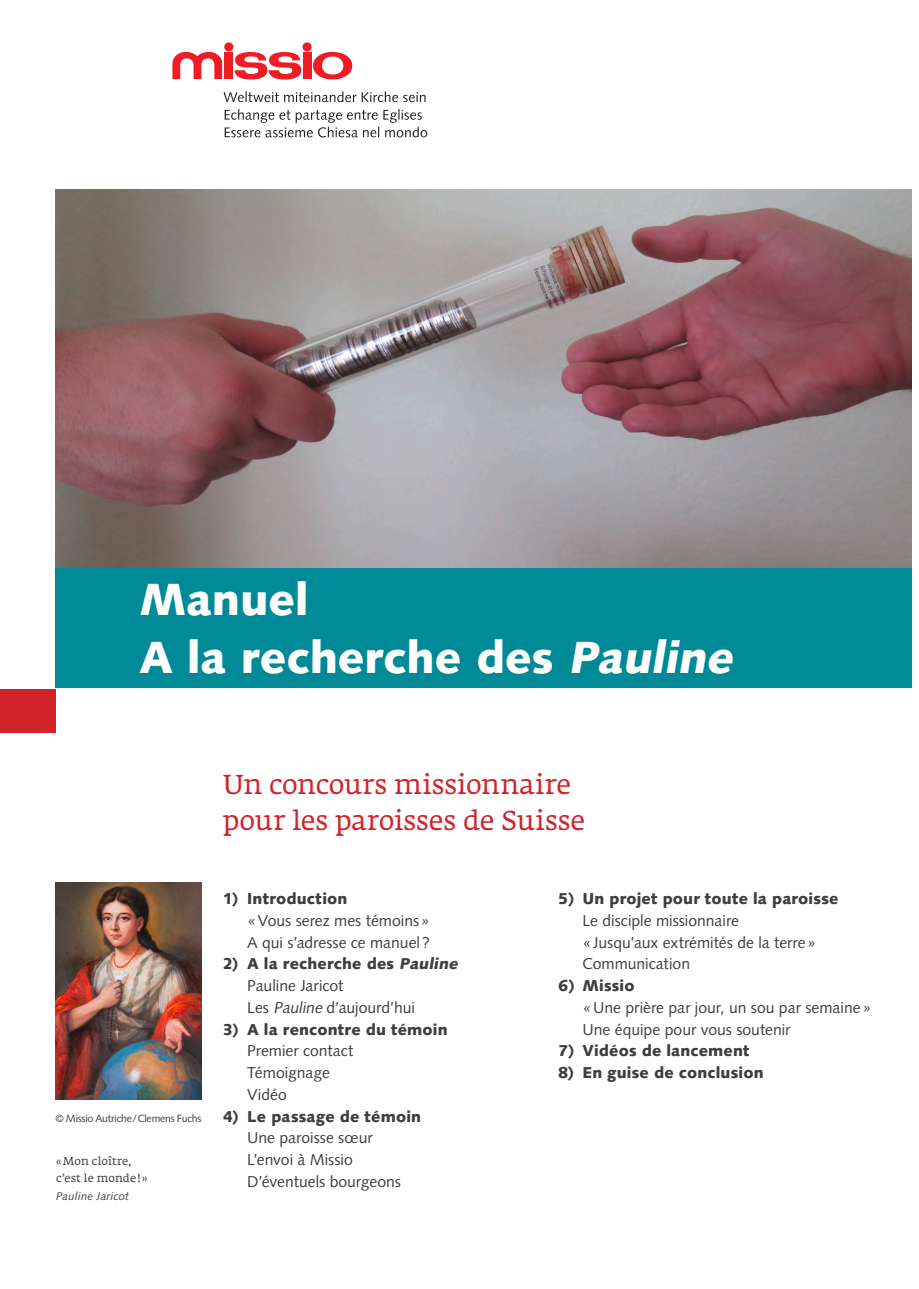
<style>
.page{position:relative;width:919px;height:1289px;background:#fff}
.page>*{position:absolute;margin:0;border:0;box-sizing:border-box;transform-origin:0 0}
.t1{font:900 45px/58.2px "Syntax LT Std";color:#fff}
.t2{font:27px/36px "Fedra Serif A Std";letter-spacing:-.005em;color:#d1232a}
.t3{font:15.75px/21.8px "Syntax LT Std";color:#3e3e3f}
.t4{font:900 15.75px "Syntax LT Std";letter-spacing:.01em;color:#3e3e3f}
.t5{font:11.25px/17.2px "Fedra Serif A Std";letter-spacing:.015em;color:#3e3e3f}
.t6{font:italic 11.25px "Syntax LT Std";letter-spacing:.01em;color:#3e3e3f}
.t7{font:10.5px "Syntax LT Std";letter-spacing:-.02em;color:#3e3e3f}
.s1{font-style:italic}
.s2{font-weight:900}
.s3{font-weight:900;font-style:italic}
</style>
<div class="page">
<div style="left:55px;top:189px;width:856px;height:499px;background:#008a97"></div>
<img style="left:55px;top:189px;width:856px;height:379px">
<img style="left:55px;top:882px;width:147px;height:217px">
<div style="left:0;top:689px;width:55px;height:44px;background:#d1232a"></div>
<svg style="left:223px;top:91px;width:202px;height:11px"></svg>
<svg style="left:224px;top:109px;width:203px;height:28px"></svg>
<div style="left:225px;top:53px;width:8px;height:26px;background:#ee1d23"></div>
<svg style="left:234px;top:52px;width:67px;height:28px"></svg>
<svg style="left:313px;top:52px;width:39px;height:27px"></svg>
<div style="left:224px;top:42px;width:9px;height:9px;background:#ee1d23;border-radius:50%"></div>
<div style="left:302px;top:42px;width:9px;height:9px;background:#ee1d23;border-radius:50%"></div>
<div style="left:303px;top:53px;width:8px;height:26px;background:#ee1d23"></div>
<svg style="left:172px;top:52px;width:50px;height:27px"></svg>
<h1 class="t1" style="left:139px;top:570px;width:603px">Manuel<br>A la recherche des <span class="s1">Pauline</span></h1>
<h2 class="t2" style="left:223px;top:768px;width:363px">Un concours missionnaire pour les paroisses de Suisse</h2>
<p class="t7" style="left:55px;top:1111px;width:148px">© Missio Autriche/Clemens Fuchs</p>
<p class="t5" style="left:56px;top:1153px;width:93px">«Mon cloître, c’est le monde!»</p>
<p class="t6" style="left:56px;top:1189px;width:74px">Pauline Jaricot</p>
<p class="t4" style="left:223px;top:889px;width:126px">1) Introduction</p>
<p class="t3" style="left:247px;top:909px;width:184px">«Vous serez mes témoins»<br>A qui s’adresse ce manuel ?</p>
<p class="t3" style="left:247px;top:953px;width:215px;text-indent:-24px"><span class="s2">2) A la recherche des</span> <span class="s3">Pauline<br></span>Pauline Jaricot<br>Les <span class="s1">Pauline</span> d’aujourd’hui</p>
<p class="t4" style="left:223px;top:1019px;width:226px">3) A la rencontre du témoin</p>
<p class="t3" style="left:247px;top:1040px;width:108px">Premier contact<br>Témoignage<br>Vidéo</p>
<p class="t4" style="left:223px;top:1106px;width:200px">4) Le passage de témoin</p>
<p class="t3" style="left:247px;top:1127px;width:155px">Une paroisse sœur<br>L’envoi à Missio<br>D’éventuels bourgeons</p>
<p class="t4" style="left:558px;top:889px;width:282px">5) Un projet pour toute la paroisse</p>
<p class="t3" style="left:582px;top:909px;width:235px">Le disciple missionnaire «Jusqu’aux extrémités de la terre»<br>Communication</p>
<p class="t4" style="left:558px;top:976px;width:78px">6) Missio</p>
<p class="t3" style="left:582px;top:996px;width:290px">«Une prière par jour, un sou par semaine»<br>Une équipe pour vous soutenir</p>
<p class="t4" style="left:558px;top:1041px;width:193px">7) Vidéos de lancement</p>
<p class="t4" style="left:558px;top:1063px;width:207px">8) En guise de conclusion</p>
</div>
